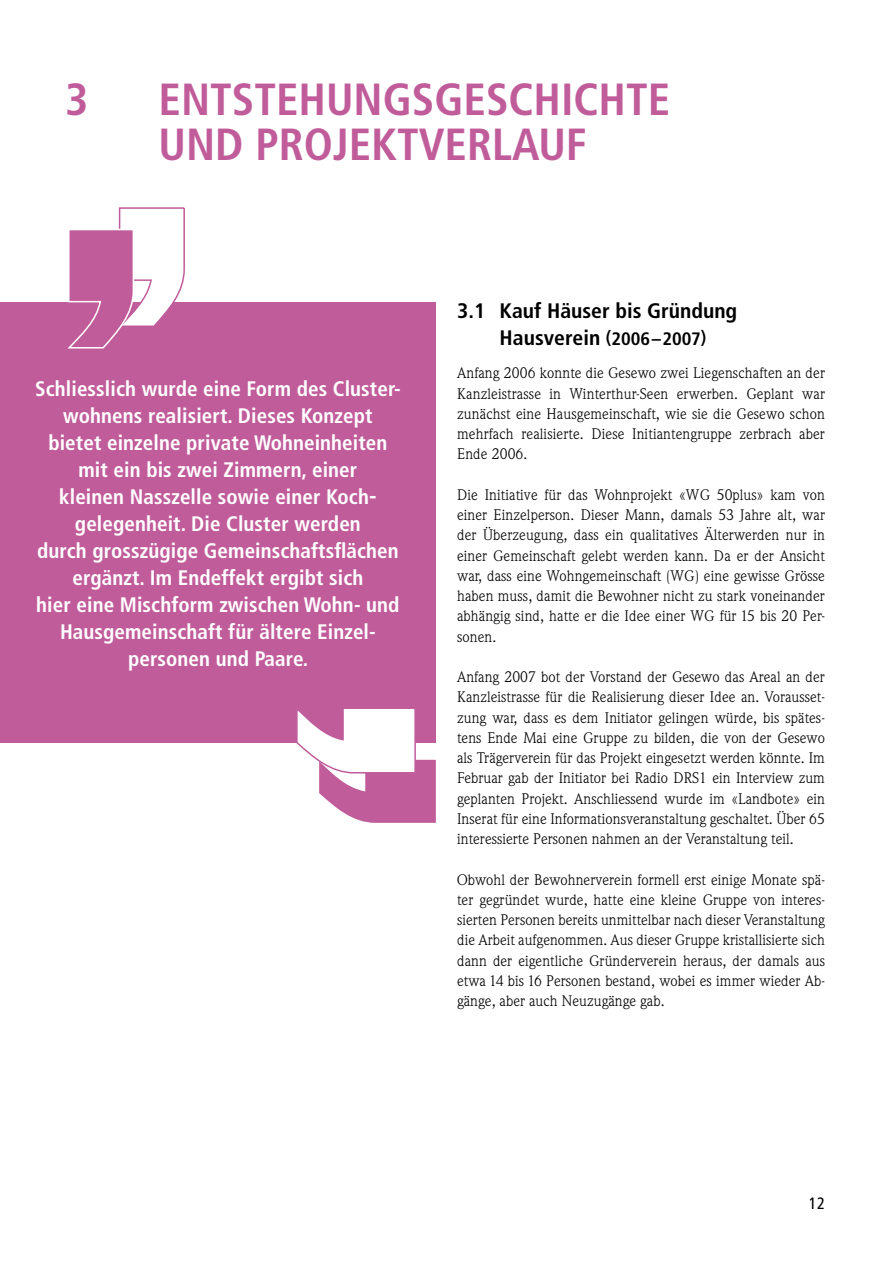
<style>
.page{position:relative;width:893px;height:1263px;background:#fff}
.page>*{position:absolute;margin:0;border:0;box-sizing:border-box;transform-origin:0 0}
.t1{font:700 condensed 45px/45px "Frutiger";color:#c15c9b}
.t2{font:700 condensed 21px/27px "Frutiger";letter-spacing:.005em;color:#fff;text-align:center}
.t3{font:700 condensed 21px "Frutiger";color:#000}
.t4{font:700 condensed 18px "Frutiger";color:#000}
.t5{font:condensed 16.5px "Frutiger";color:#000}
.t6{font:15px/20.2px "Weidemann";letter-spacing:.005em;color:#000;text-align:justify}
.s1{font-size:21px}
</style>
<div class="page">
<div style="left:0;top:302px;width:436px;height:441px;background:#c15c9b"></div>
<svg style="left:67px;top:207px;width:118px;height:142px"></svg>
<svg style="left:296px;top:709px;width:140px;height:114px"></svg>
<h1 class="t1" style="left:65px;top:77px;width:53px">3 Ent</h1>
<h1 class="t1" style="left:159px;top:77px;width:513px;text-indent:73px">stehungsgeschichte und Projektverlauf</h1>
<p class="t2" style="left:35px;top:375px;width:367px">Schliesslich wurde eine Form des Cluster&shy;wohnens realisiert. Dieses Konzept bietet einzelne private Wohneinheiten mit ein bis zwei Zimmern, einer<br>kleinen Nasszelle sowie einer Koch&shy;gelegenheit. Die Cluster werden<br>durch grosszügige Gemeinschaftsflächen ergänzt. Im Endeffekt ergibt sich<br>hier eine Mischform zwischen Wohn- und Hausgemeinschaft für ältere Einzel&shy;personen und Paare.</p>
<h2 class="t3" style="left:457px;top:298px;width:282px">3.1 Kauf Häuser bis Gründung</h2>
<p class="t4" style="left:500px;top:328px;width:208px"><span class="s1">Hausverein</span> (2006–2007)</p>
<p class="t6" style="left:457px;top:363px;width:369px">Anfang 2006 konnte die Gesewo zwei Liegenschaften an der Kanzleistrasse in Winterthur-Seen erwerben. Geplant war zunächst eine Hausgemeinschaft, wie sie die Gesewo schon mehrfach realisierte. Diese Initiantengruppe zerbrach aber Ende 2006.</p>
<p class="t6" style="left:457px;top:484px;width:369px">Die Initiative für das Wohnprojekt «WG 50plus» kam von einer Einzelperson. Dieser Mann, damals 53 Jahre alt, war der Überzeugung, dass ein qualitatives Älterwerden nur in einer Gemeinschaft gelebt werden kann. Da er der Ansicht war, dass eine Wohngemeinschaft (WG) eine gewisse Grösse haben muss, damit die Bewohner nicht zu stark voneinander abhängig sind, hatte er die Idee einer WG für 15 bis 20 Per&shy;sonen.</p>
<p class="t6" style="left:457px;top:667px;width:369px">Anfang 2007 bot der Vorstand der Gesewo das Areal an der Kanzleistrasse für die Realisierung dieser Idee an. Vorausset&shy;zung war, dass es dem Initiator gelingen würde, bis spätes&shy;tens Ende Mai eine Gruppe zu bilden, die von der Gesewo als Trägerverein für das Projekt eingesetzt werden könnte. Im Februar gab der Initiator bei Radio DRS1 ein Interview zum geplanten Projekt. Anschliessend wurde im «Landbote» ein Inserat für eine Informationsveranstaltung geschaltet. Über 65 interessierte Personen nahmen an der Veranstaltung teil.</p>
<p class="t6" style="left:457px;top:869px;width:369px">Obwohl der Bewohnerverein formell erst einige Monate spä&shy;ter gegründet wurde, hatte eine kleine Gruppe von interes&shy;sierten Personen bereits unmittelbar nach dieser Veranstaltung die Arbeit aufgenommen. Aus dieser Gruppe kristallisierte sich dann der eigentliche Gründerverein heraus, der damals aus etwa 14 bis 16 Personen bestand, wobei es immer wieder Ab&shy;gänge, aber auch Neuzugänge gab.</p>
<p class="t5" style="left:809px;top:1193px;width:18px">12</p>
</div>
